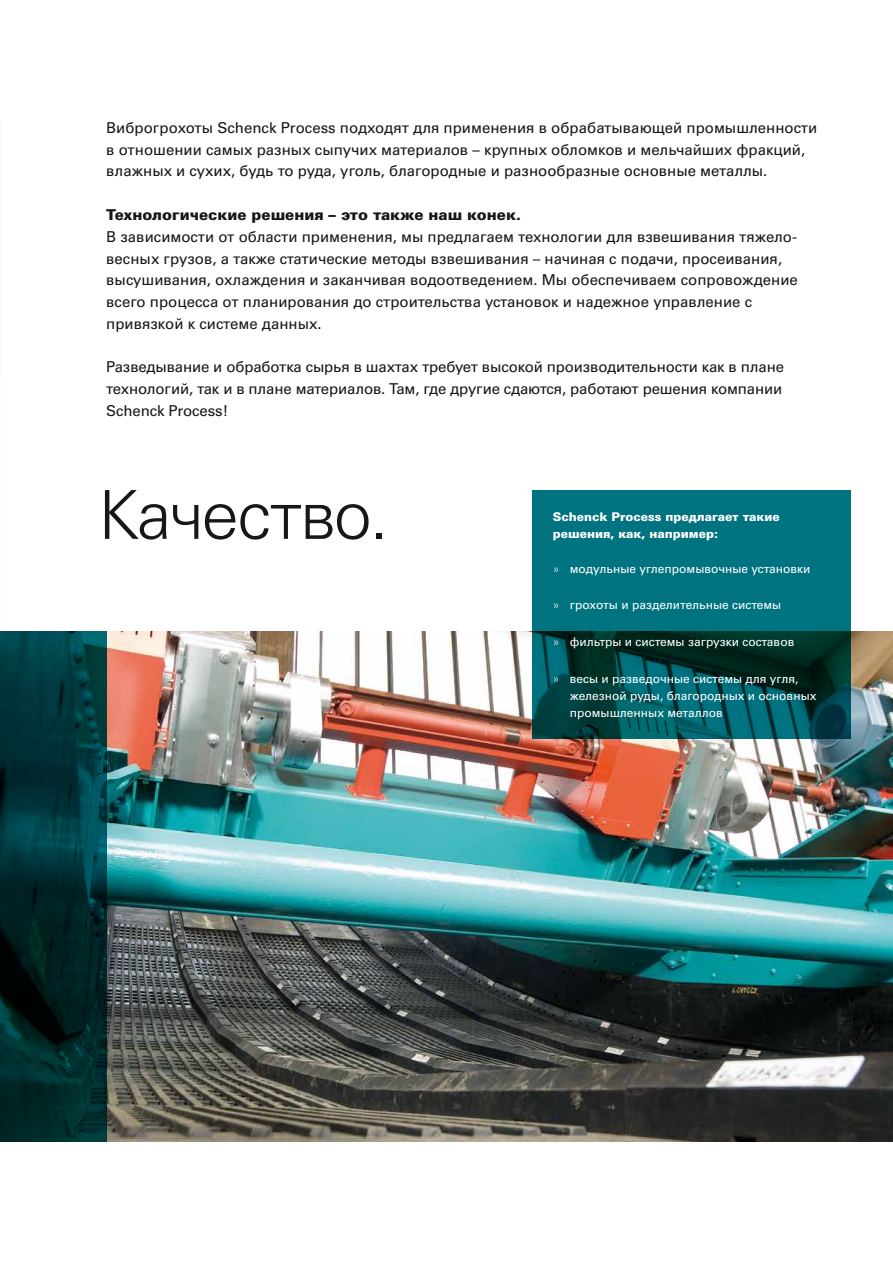
<style>
.page{position:relative;width:893px;height:1263px;background:#fff}
.page>*{position:absolute;margin:0;border:0;box-sizing:border-box;transform-origin:0 0}
.t1{font:300 67.5px "Univers LTCYR 45";letter-spacing:-.025em;color:#181716}
.t2{font:15px/21.8px "Univers Cyr";color:#181716}
.t3{font:900 15px "Univers Cyr";color:#181716}
.t4{font:12px/17.2px "Univers Cyr";color:#fff}
.t5{font:900 12px/17.2px "Univers Cyr";color:#fff}
.s1{font-family:"Univers LTCYR 45";font-weight:300}
</style>
<div class="page">
<img style="left:106px;top:631px;width:787px;height:511px">
<svg style="left:531px;top:490px;width:319px;height:248px;background:#005f68"></svg>
<svg style="left:0;top:631px;width:106px;height:511px;background:#002f32"></svg>
<p class="t2" style="left:106px;top:117px;width:713px">Виброгрохоты Schenck Process подходят для применения в обрабатывающей промышленности в отношении самых разных сыпучих материалов – крупных обломков и мельчайших фракций, влажных и сухих, будь то руда, уголь, благородные и разнообразные основные металлы.</p>
<p class="t3" style="left:106px;top:206px;width:416px">Технологические решения – это также наш конек.</p>
<p class="t2" style="left:106px;top:225px;width:693px">В зависимости от области применения, мы предлагаем технологии для взвешивания тяжело&shy;весных грузов, а также статические методы взвешивания – начиная с подачи, просеивания, высушивания, охлаждения и заканчивая водоотведением. Мы обеспечиваем сопровождение всего процесса от планирования до строительства установок и надежное управление с привязкой к системе данных.</p>
<p class="t2" style="left:106px;top:356px;width:679px;text-align:justify">Разведывание и обработка сырья в шахтах требует высокой производительности как в плане технологий, так и в плане материалов. Там, где другие сдаются, работают решения компании Schenck Process!</p>
<h1 class="t1" style="left:98px;top:471px;width:292px">Качество.</h1>
<p class="t5" style="left:553px;top:508px;width:229px">Schenck Process предлагает такие решения, как, например:</p>
<p class="t4" style="left:553px;top:559px;width:259px"><span class="s1">»</span> модульные углепромывочные установки</p>
<p class="t4" style="left:553px;top:596px;width:230px"><span class="s1">»</span> грохоты и разделительные системы</p>
<p class="t4" style="left:553px;top:633px;width:243px"><span class="s1">»</span> фильтры и системы загрузки составов</p>
<p class="t4" style="left:570px;top:670px;width:248px;text-indent:-17px"><span class="s1">»</span> весы и разведочные системы для угля, железной руды, благородных и основных промышленных металлов</p>
</div>
